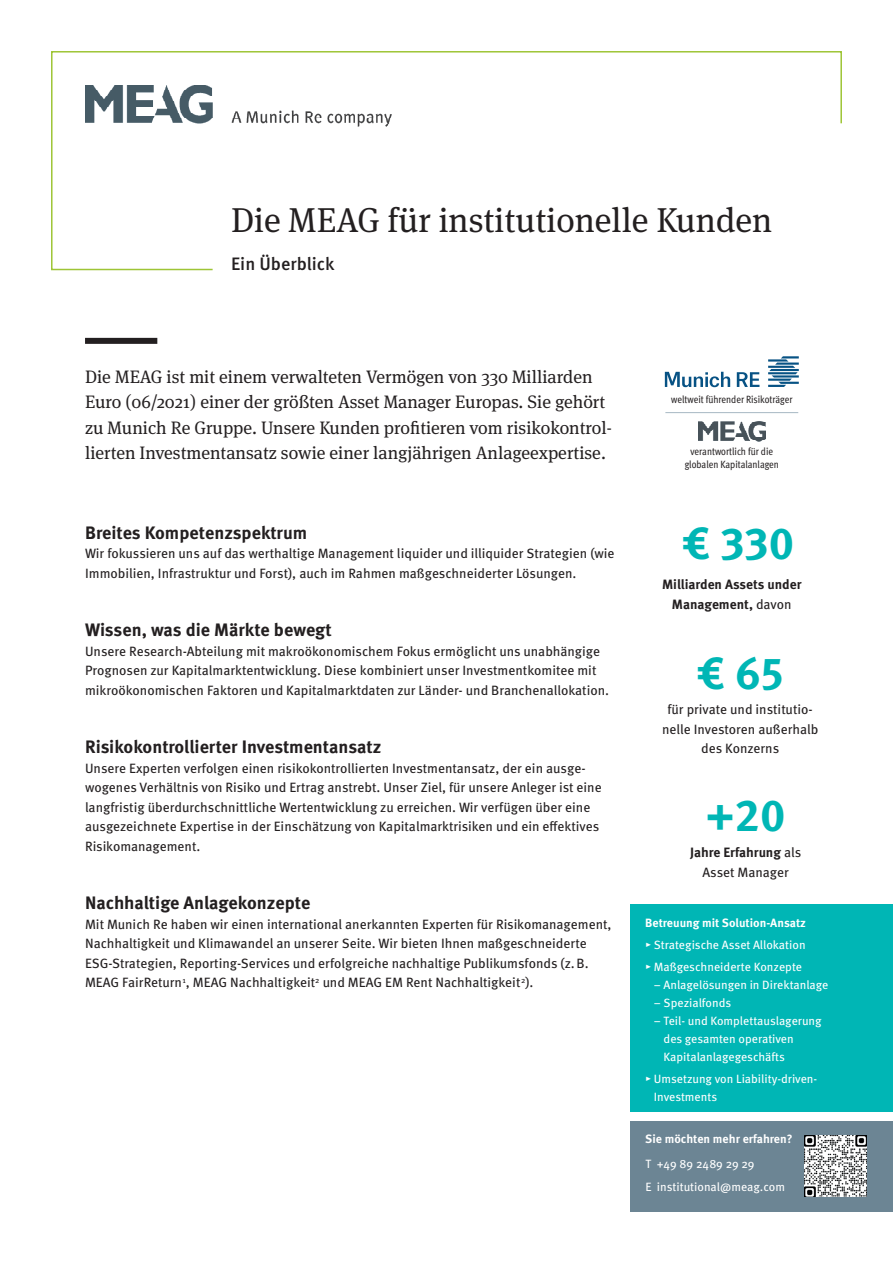
<style>
.page{position:relative;width:893px;height:1263px;background:#fff}
.page>*{position:absolute;margin:0;border:0;box-sizing:border-box;transform-origin:0 0}
.t1{font:700 45px "Meta Pro";color:#00b6b5}
.t2{font:34.5px "Meta Serif Pro";color:#231f20}
.t3{font:18px/25.5px "Meta Serif Pro";color:#231f20}
.t4{font:700 18px "Meta Pro";color:#231f20}
.t5{font:500 18px "Meta Pro";color:#231f20}
.t6{font:13.5px/19.5px "Meta Pro";color:#231f20}
.t7{font:700 13.5px/19.5px "Meta Pro";color:#231f20;text-align:center}
.t8{font:12px/18px "Meta Pro";color:#fff}
.t9{font:700 12px "Meta Pro";color:#fff}
.t10{font:condensed 10.5px/13.5px "Meta Pro";color:#231f20;text-align:center}
.s1{font-weight:400}
.s2{font-weight:700}
</style>
<div class="page">
<svg style="left:51px;top:51px;width:791px;height:220px"></svg>
<div style="left:630px;top:905px;width:263px;height:207px;background:#00b6b5"></div>
<div style="left:85px;top:338px;width:72px;height:6px;background:#231f20"></div>
<hr style="left:665px;top:412px;width:133px;height:1px;background:#a7b8c3">
<img style="left:698px;top:421px;width:67px;height:21px">
<svg style="left:737px;top:372px;width:22px;height:15px"></svg>
<svg style="left:665px;top:372px;width:65px;height:15px"></svg>
<svg style="left:768px;top:356px;width:31px;height:31px"></svg>
<div style="left:630px;top:1121px;width:263px;height:91px;background:#6c8594"></div>
<img style="left:804px;top:1135px;width:62px;height:61px">
<h2 class="t2" style="left:231px;top:195px;width:543px">Die MEAG für institutionelle Kunden</h2>
<h3 class="t5" style="left:231px;top:250px;width:105px">Ein Überblick</h3>
<p class="t3" style="left:85px;top:363px;width:529px">Die MEAG ist mit einem verwalteten Vermögen von 330 Milliarden Euro (06/2021) einer der größten Asset Manager Europas. Sie gehört zu Munich Re Gruppe. Unsere Kunden profitieren vom risikokontrol&shy;lierten Investmentansatz sowie einer langjährigen Anlageexpertise.</p>
<h3 class="t4" style="left:85px;top:519px;width:224px">Breites Kompetenzspektrum</h3>
<p class="t6" style="left:85px;top:543px;width:531px">Wir fokussieren uns auf das werthaltige Management liquider und illiquider Strategien (wie<br>Immobilien, Infrastruktur und Forst), auch im Rahmen maßgeschneiderter Lösungen.</p>
<h3 class="t4" style="left:85px;top:616px;width:248px">Wissen, was die Märkte bewegt</h3>
<p class="t6" style="left:85px;top:640px;width:526px">Unsere Research-Abteilung mit makroökonomischem Fokus ermöglicht uns unabhängige<br>Prognosen zur Kapitalmarktentwicklung. Diese kombiniert unser Investmentkomitee mit mikroökonomischen Faktoren und Kapitalmarktdaten zur Länder- und Branchenallokation.</p>
<h3 class="t4" style="left:85px;top:733px;width:298px">Risikokontrollierter Investmentansatz</h3>
<p class="t6" style="left:85px;top:757px;width:518px">Unsere Experten verfolgen einen risikokontrollierten Investmentansatz, der ein ausge&shy;wogenes Verhältnis von Risiko und Ertrag anstrebt. Unser Ziel, für unsere Anleger ist eine langfristig überdurchschnittliche Wertentwicklung zu erreichen. Wir verfügen über eine ausgezeichnete Expertise in der Einschätzung von Kapitalmarktrisiken und ein effektives Risikomanagement.</p>
<h3 class="t4" style="left:85px;top:889px;width:227px">Nachhaltige Anlagekonzepte</h3>
<p class="t6" style="left:85px;top:913px;width:528px">Mit Munich Re haben wir einen international anerkannten Experten für Risikomanagement, Nachhaltigkeit und Klimawandel an unserer Seite. Wir bieten Ihnen maßgeschneiderte ESG-Strategien, Reporting-Services und erfolgreiche nachhaltige Publikumsfonds (z.B.<br>MEAG FairReturn<sup>1</sup>, MEAG Nachhaltigkeit<sup>2</sup> und MEAG EM Rent Nachhaltigkeit<sup>2</sup>).</p>
<p class="t10" style="left:671px;top:392px;width:123px">weltweit führender Risikoträger</p>
<p class="t10" style="left:685px;top:444px;width:96px">verantwortlich für die globalen Kapitalanlagen</p>
<h1 class="t1" style="left:682px;top:508px;width:114px">€ 330</h1>
<p class="t7" style="left:662px;top:574px;width:141px">Milliarden Assets under<br>Management, <span class="s1">davon</span></p>
<h1 class="t1" style="left:697px;top:638px;width:89px">€ 65</h1>
<p class="t6" style="left:662px;top:699px;width:158px;text-align:center">für private und institutio&shy;nelle Investoren außerhalb des Konzerns</p>
<h1 class="t1" style="left:706px;top:780px;width:81px">+20</h1>
<p class="t6" style="left:690px;top:842px;width:113px;text-align:center"><span class="s2">Jahre Erfahrung</span> als<br>Asset Manager</p>
<p class="t9" style="left:645px;top:914px;width:162px">Betreuung mit Solution-Ansatz</p>
<p class="t8" style="left:645px;top:932px;width:162px;line-height:22.2px">▸ Strategische Asset Allokation ▸ Maßgeschneiderte Konzepte</p>
<p class="t8" style="left:654px;top:975px;width:176px">– Anlagelösungen in Direktanlage</p>
<p class="t8" style="left:654px;top:993px;width:79px">– Spezialfonds</p>
<p class="t8" style="left:664px;top:1011px;width:160px;text-indent:-10px">– Teil- und Komplettauslagerung des gesamten operativen<br>Kapitalanlagegeschäfts</p>
<p class="t8" style="left:654px;top:1069px;width:165px;text-indent:-9px">▸ Umsetzung von Liability-driven-<br>Investments</p>
<p class="t9" style="left:645px;top:1130px;width:149px">Sie möchten mehr erfahren?</p>
<p class="t8" style="left:645px;top:1152px;width:141px;line-height:22.2px">T +49 89 2489 29 29<br>E institutional@meag.com</p>
</div>
